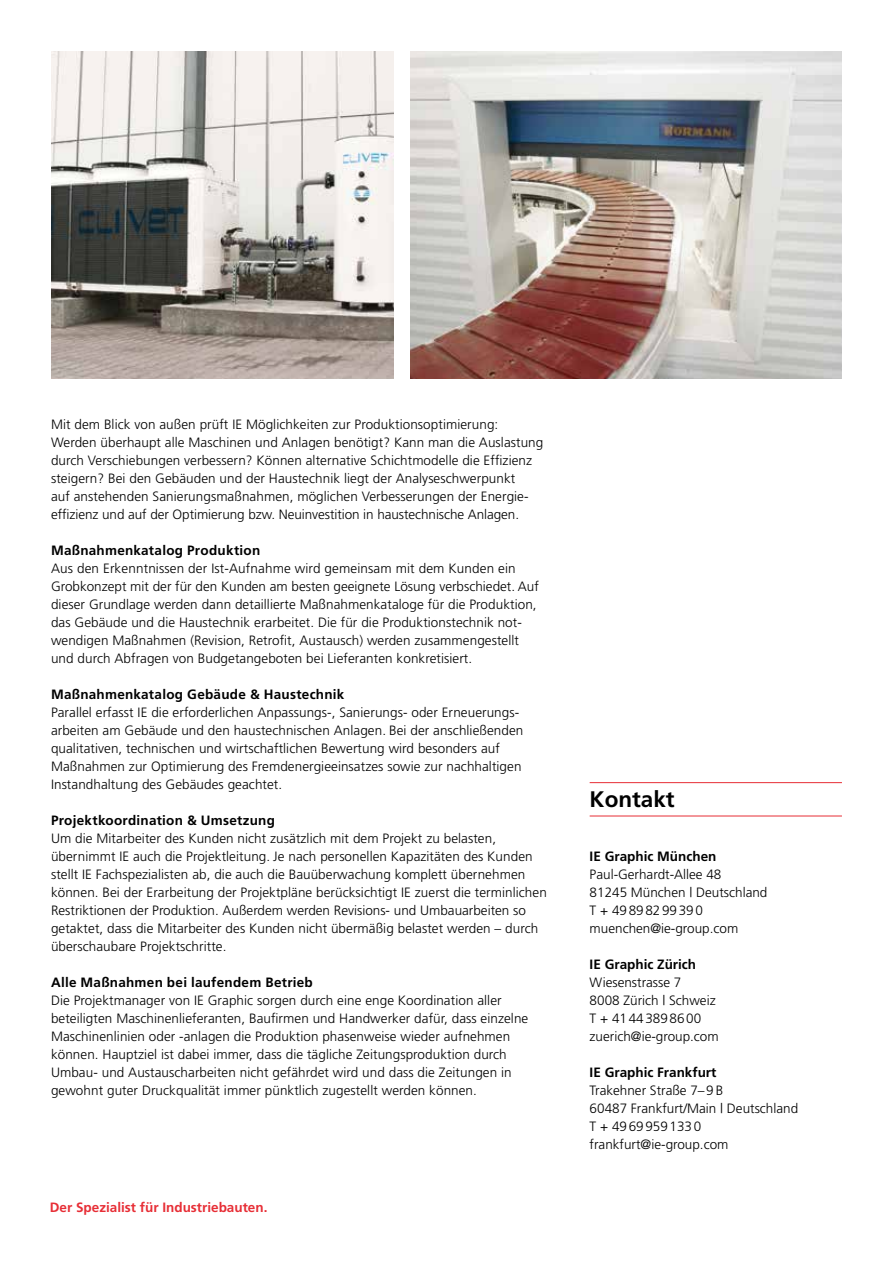
<style>
.page{position:relative;width:893px;height:1263px;background:#fff}
.page>*{position:absolute;margin:0;border:0;box-sizing:border-box;transform-origin:0 0}
.t1{font:700 22.5px "Frutiger";color:#000}
.t2{font:300 13.5px/18px "Frutiger";letter-spacing:.005em;color:#000}
.t3{font:700 13.5px "Frutiger";letter-spacing:.02em;color:#000}
.t4{font:700 13.5px "Frutiger";color:#000}
.t5{font:700 13.5px "Frutiger";color:#e72e36}
</style>
<div class="page">
<hr style="left:590px;top:782px;width:252px;height:1px;background:#e72e36">
<hr style="left:590px;top:816px;width:252px;height:1px;background:#e72e36">
<img style="left:410px;top:51px;width:432px;height:327px">
<img style="left:51px;top:51px;width:342px;height:327px">
<p class="t2" style="left:51px;top:415px;width:494px">Mit dem Blick von außen prüft IE Möglichkeiten zur Produktionsoptimierung:<br>Werden überhaupt alle Maschinen und Anlagen benötigt? Kann man die Auslastung durch Verschiebungen verbessern? Können alternative Schichtmodelle die Effizienz steigern? Bei den Gebäuden und der Haustechnik liegt der Analyseschwerpunkt<br>auf anstehenden Sanierungsmaßnahmen, möglichen Verbesserungen der Energie&shy;effizienz und auf der Optimierung bzw. Neuinvestition in haustechnische Anlagen.</p>
<p class="t3" style="left:51px;top:542px;width:211px">Maßnahmenkatalog Produktion</p>
<p class="t2" style="left:51px;top:559px;width:489px">Aus den Erkenntnissen der Ist-Aufnahme wird gemeinsam mit dem Kunden ein Grobkonzept mit der für den Kunden am besten geeignete Lösung verbschiedet. Auf dieser Grundlage werden dann detaillierte Maßnahmenkataloge für die Produktion, das Gebäude und die Haustechnik erarbeitet. Die für die Produktionstechnik not&shy;wendigen Maßnahmen (Revision, Retrofit, Austausch) werden zusammengestellt und durch Abfragen von Budgetangeboten bei Lieferanten konkretisiert.</p>
<p class="t3" style="left:51px;top:686px;width:295px">Maßnahmenkatalog Gebäude &amp; Haustechnik</p>
<p class="t2" style="left:51px;top:703px;width:474px">Parallel erfasst IE die erforderlichen Anpassungs-, Sanierungs- oder Erneuerungs&shy;arbeiten am Gebäude und den haustechnischen Anlagen. Bei der anschließenden qualitativen, technischen und wirtschaftlichen Bewertung wird besonders auf Maßnahmen zur Optimierung des Fremdenergieeinsatzes sowie zur nachhaltigen Instandhaltung des Gebäudes geachtet.</p>
<p class="t3" style="left:51px;top:812px;width:225px">Projektkoordination &amp; Umsetzung</p>
<p class="t2" style="left:51px;top:829px;width:497px">Um die Mitarbeiter des Kunden nicht zusätzlich mit dem Projekt zu belasten, übernimmt IE auch die Projektleitung. Je nach personellen Kapazitäten des Kunden stellt IE Fachspezialisten ab, die auch die Bauüberwachung komplett übernehmen können. Bei der Erarbeitung der Projektpläne berücksichtigt IE zuerst die terminlichen Restriktionen der Produktion. Außerdem werden Revisions- und Umbauarbeiten so getaktet, dass die Mitarbeiter des Kunden nicht übermäßig belastet werden – durch überschaubare Projektschritte.</p>
<p class="t3" style="left:51px;top:974px;width:263px">Alle Maßnahmen bei laufendem Betrieb</p>
<p class="t2" style="left:51px;top:991px;width:479px">Die Projektmanager von IE Graphic sorgen durch eine enge Koordination aller beteiligten Maschinenlieferanten, Baufirmen und Handwerker dafür, dass einzelne Maschinenlinien oder -anlagen die Produktion phasenweise wieder aufnehmen können. Hauptziel ist dabei immer, dass die tägliche Zeitungsproduktion durch Umbau- und Austauscharbeiten nicht gefährdet wird und dass die Zeitungen in gewohnt guter Druckqualität immer pünktlich zugestellt werden können.</p>
<p class="t5" style="left:50px;top:1200px;width:219px">Der Spezialist für Industriebauten.</p>
<h1 class="t1" style="left:590px;top:786px;width:87px">Kontakt</h1>
<p class="t4" style="left:590px;top:848px;width:128px">IE Graphic München</p>
<p class="t2" style="left:590px;top:865px;width:179px">Paul-Gerhardt-Allee 48<br>81245 München | Deutschland<br>T + 49898299390 muenchen@ie-group.com</p>
<p class="t4" style="left:590px;top:956px;width:108px">IE Graphic Zürich</p>
<p class="t2" style="left:590px;top:973px;width:131px">Wiesenstrasse 7<br>8008 Zürich | Schweiz<br>T + 41443898600 zuerich@ie-group.com</p>
<p class="t4" style="left:590px;top:1064px;width:128px">IE Graphic Frankfurt</p>
<p class="t2" style="left:590px;top:1081px;width:210px">Trakehner Straße 7–9 B<br>60487 Frankfurt/Main | Deutschland<br>T + 49699591330 frankfurt@ie-group.com</p>
</div>
